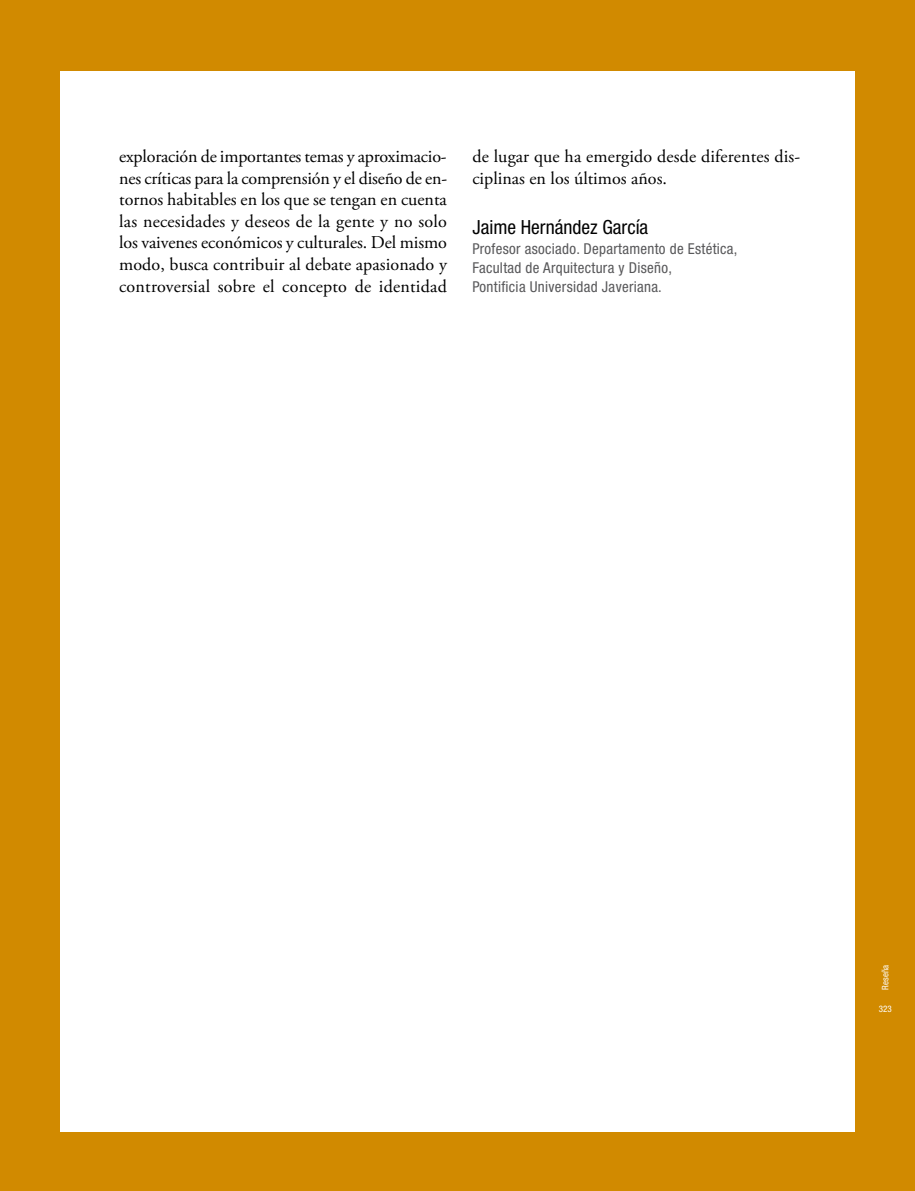
<style>
.page{position:relative;width:915px;height:1191px;background:#fff}
.page>*{position:absolute;margin:0;border:0;box-sizing:border-box;transform-origin:0 0}
.t1{font:condensed 19.5px "Helvetica Neue LT Std";color:#000}
.t2{font:18px/21.6px "Adobe Garamond Pro";letter-spacing:.01em;color:#000;text-align:justify}
.t3{font:condensed 15px/19px "Helvetica Neue LT Std";letter-spacing:.02em;color:#58585a}
.t4{font:condensed 9px "Helvetica Neue LT Std";letter-spacing:.02em;color:#fff}
</style>
<div class="page">
<div style="left:855px;top:60px;width:59px;height:1084px;background:#d18a00"></div>
<div style="left:0;top:60px;width:60px;height:1084px;background:#d18a00"></div>
<div style="left:0;top:0;width:914px;height:71px;background:#d18a00"></div>
<div style="left:0;top:1132px;width:914px;height:59px;background:#d18a00"></div>
<p class="t2" style="left:119px;top:146px;width:329px">exploración de importantes temas y aproximacio&shy;nes críticas para la comprensión y el diseño de en&shy;tornos habitables en los que se tengan en cuenta las necesidades y deseos de la gente y no solo los vaivenes económicos y culturales. Del mismo modo, busca contribuir al debate apasionado y controversial sobre el concepto de identidad</p>
<p class="t2" style="left:472px;top:146px;width:329px">de lugar que ha emergido desde diferentes dis&shy;ciplinas en los últimos años.</p>
<p class="t1" style="left:472px;top:216px;width:177px">Jaime Hernández García</p>
<p class="t3" style="left:472px;top:239px;width:266px">Profesor asociado. Departamento de Estética,<br>Facultad de Arquitectura y Diseño,<br>Pontificia Universidad Javeriana.</p>
<p class="t4" style="left:879px;top:990px;width:27px;rotate:-90deg">Reseña</p>
<p class="t4" style="left:878px;top:1004px;width:14px">323</p>
</div>
